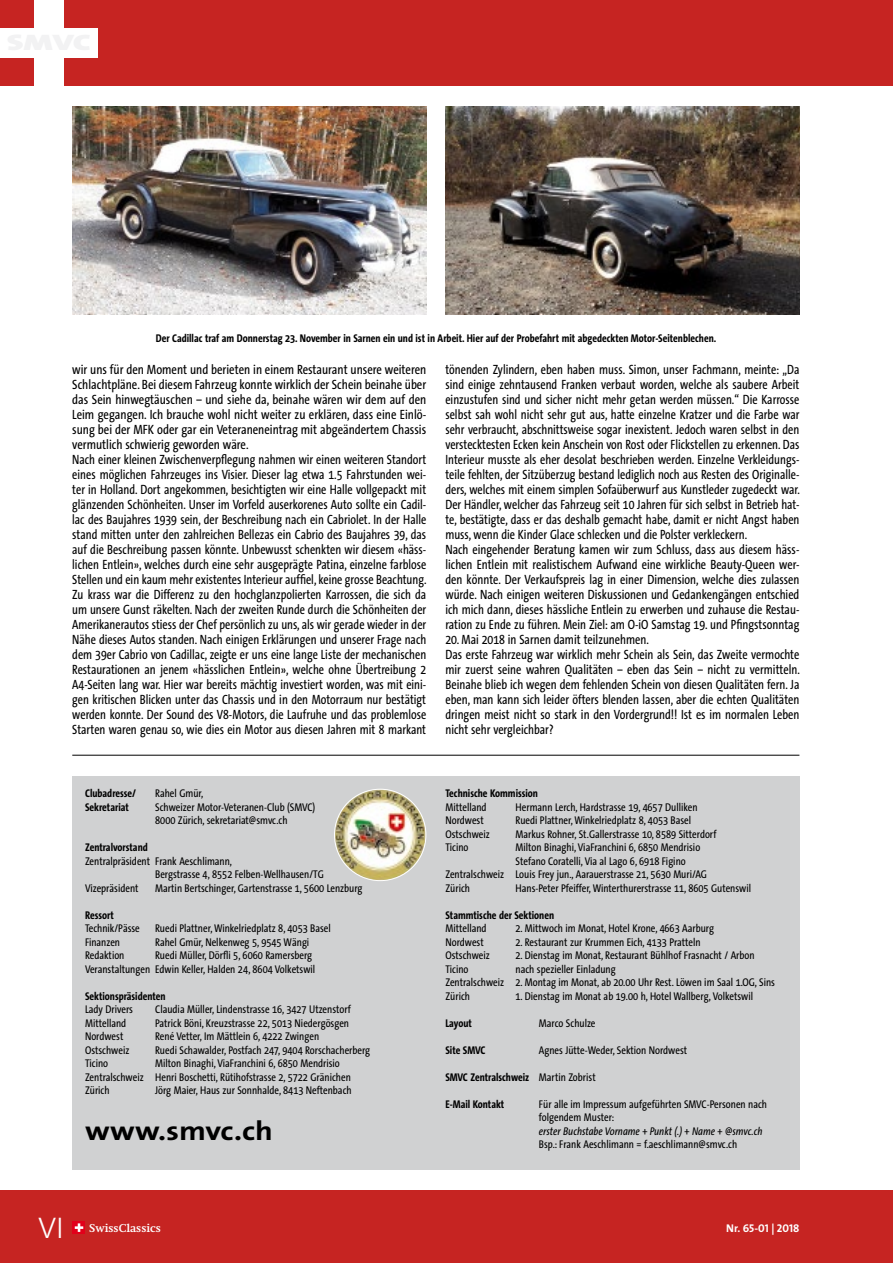
<style>
.page{position:relative;width:893px;height:1263px;background:#fff}
.page>*{position:absolute;margin:0;border:0;box-sizing:border-box;transform-origin:0 0}
.t1{font:30px "The Sans Light Caps";color:#fff}
.t2{font:700 27px "The Sans";color:#000;scale:1.15 1}
.t3{font:13.5px/15px "The Sans Condensed";color:#000}
.t4{font:13.5px/15px "The Sans Condensed";color:#000;scale:.95 1}
.t5{font:13.5px/15px "The Sans Condensed";color:#000;scale:.96 1}
.t6{font:11.25px/13.5px "The Sans Condensed";color:#000}
.t7{font:700 11.25px "The Sans Condensed";color:#000}
.t8{font:700 11.25px "Swift";color:#fff}
.t9{font:11.25px "The Sans Bold Caps";color:#fff}
.s1{font-weight:400}
.s2{font-style:italic}
.s3{font-family:"The Sans";font-weight:700}
</style>
<div class="page">
<div style="left:72px;top:776px;width:727px;height:393px;background:#d0d1d2"></div>
<img style="left:334px;top:789px;width:92px;height:92px;border-radius:46px">
<hr style="left:72px;top:755px;width:727px;height:1px;background:#000">
<img style="left:445px;top:106px;width:354px;height:209px">
<img style="left:72px;top:106px;width:354px;height:209px">
<div style="left:0;top:0;width:893px;height:85px;background:#c62422"></div>
<div style="left:34px;top:0;width:30px;height:85px;background:#fff"></div>
<div style="left:0;top:28px;width:98px;height:29px;background:#fff"></div>
<div style="left:0;top:1191px;width:893px;height:72px;background:#c62422"></div>
<svg style="left:73px;top:1221px;width:12px;height:13px"></svg>
<svg style="left:75px;top:1223px;width:8px;height:9px"></svg>
<p class="t7" style="left:156px;top:332px;width:562px">Der Cadillac traf am Donnerstag 23. November in Sarnen ein und ist in Arbeit. Hier auf der Probefahrt mit abgedeckten Motor-Seitenblechen.</p>
<p class="t3" style="left:72px;top:362px;width:356px">wir uns für den Moment und berieten in einem Restaurant unsere weiteren Schlachtpläne. Bei diesem Fahrzeug konnte wirklich der Schein beinahe über das Sein hinwegtäuschen – und siehe da, beinahe wären wir dem auf den Leim gegangen. Ich brauche wohl nicht weiter zu erklären, dass eine Einlö&shy;sung bei der MFK oder gar ein Veteraneneintrag mit abgeändertem Chassis vermutlich schwierig geworden wäre.<br>Nach einer kleinen Zwischenverpflegung nahmen wir einen weiteren Standort eines möglichen Fahrzeuges ins Visier. Dieser lag etwa 1.5 Fahrstunden wei&shy;ter in Holland. Dort angekommen, besichtigten wir eine Halle vollgepackt mit glänzenden Schönheiten. Unser im Vorfeld auserkorenes Auto sollte ein Cadil&shy;lac des Baujahres 1939 sein, der Beschreibung nach ein Cabriolet. In der Halle stand mitten unter den zahlreichen Bellezas ein Cabrio des Baujahres 39, das auf die Beschreibung passen könnte. Unbewusst schenkten wir diesem «häss&shy;lichen Entlein», welches durch eine sehr ausgeprägte Patina, einzelne farblose Stellen und ein kaum mehr existentes Interieur auffiel, keine grosse Beachtung.<br>Zu krass war die Differenz zu den hochglanzpolierten Karrossen, die sich da um unsere Gunst räkelten. Nach der zweiten Runde durch die Schönheiten der Amerikanerautos stiess der Chef persönlich zu uns, als wir gerade wieder in der Nähe dieses Autos standen. Nach einigen Erklärungen und unserer Frage nach dem 39er Cabrio von Cadillac, zeigte er uns eine lange Liste der mechanischen Restaurationen an jenem «hässlichen Entlein», welche ohne Übertreibung 2<br>A4-Seiten lang war. Hier war bereits mächtig investiert worden, was mit eini&shy;gen kritischen Blicken unter das Chassis und in den Motorraum nur bestätigt werden konnte. Der Sound des V8-Motors, die Laufruhe und das problemlose Starten waren genau so, wie dies ein Motor aus diesen Jahren mit 8 markant</p>
<p class="t4" style="left:445px;top:362px;width:375px">tönenden Zylindern, eben haben muss. Simon, unser Fachmann, meinte: „Da sind einige zehntausend Franken verbaut worden, welche als saubere Arbeit einzustufen sind und sicher nicht mehr getan werden müssen.“ Die Karrosse selbst sah wohl nicht sehr gut aus, hatte einzelne Kratzer und die Farbe war sehr verbraucht, abschnittsweise sogar inexistent. Jedoch waren selbst in den verstecktesten Ecken kein Anschein von Rost oder Flickstellen zu erkennen. Das Interieur musste als eher desolat beschrieben werden. Einzelne Verkleidungs&shy;teile fehlten, der Sitzüberzug bestand lediglich noch aus Resten des Originalle&shy;ders, welches mit einem simplen Sofaüberwurf aus Kunstleder zugedeckt war.<br>Der Händler, welcher das Fahrzeug seit 10 Jahren für sich selbst in Betrieb hat&shy;te, bestätigte, dass er das deshalb gemacht habe, damit er nicht Angst haben muss, wenn die Kinder Glace schlecken und die Polster verkleckern.<br>Nach eingehender Beratung kamen wir zum Schluss, dass aus diesem häss&shy;lichen Entlein mit realistischem Aufwand eine wirkliche Beauty-Queen wer&shy;den könnte. Der Verkaufspreis lag in einer Dimension, welche dies zulassen würde. Nach einigen weiteren Diskussionen und Gedankengängen entschied ich mich dann, dieses hässliche Entlein zu erwerben und zuhause die Restau&shy;ration zu Ende zu führen. Mein Ziel: am O-iO Samstag 19. und Pfingstsonntag</p>
<p class="t5" style="left:445px;top:632px;width:371px">20. Mai 2018 in Sarnen damit teilzunehmen.<br>Das erste Fahrzeug war wirklich mehr Schein als Sein, das Zweite vermochte mir zuerst seine wahren Qualitäten – eben das Sein – nicht zu vermitteln.<br>Beinahe blieb ich wegen dem fehlenden Schein von diesen Qualitäten fern. Ja eben, man kann sich leider öfters blenden lassen, aber die echten Qualitäten dringen meist nicht so stark in den Vordergrund!! Ist es im normalen Leben nicht sehr vergleichbar?</p>
<p class="t7" style="left:85px;top:787px;width:53px">Clubadresse/</p>
<p class="t6" style="left:155px;top:787px;width:50px">Rahel Gmür,</p>
<p class="t7" style="left:85px;top:801px;width:45px">Sekretariat</p>
<p class="t6" style="left:155px;top:800px;width:162px">Schweizer Motor-Veteranen-Club (SMVC)<br>8000 Zürich, sekretariat@smvc.ch</p>
<p class="t7" style="left:85px;top:841px;width:64px">Zentralvorstand</p>
<p class="t6" style="left:85px;top:854px;width:149px">Zentralpräsident Frank Aeschlimann,</p>
<p class="t6" style="left:155px;top:868px;width:170px">Bergstrasse 4, 8552 Felben-Wellhausen/TG</p>
<p class="t6" style="left:85px;top:881px;width:55px">Vizepräsident</p>
<p class="t6" style="left:155px;top:881px;width:209px">Martin Bertschinger, Gartenstrasse 1, 5600 Lenzburg</p>
<p class="t7" style="left:85px;top:909px;width:30px">Ressort</p>
<p class="t6" style="left:85px;top:922px;width:56px">Technik/Pässe</p>
<p class="t6" style="left:155px;top:922px;width:177px">Ruedi Plattner, Winkelriedplatz 8, 4053 Basel</p>
<p class="t6" style="left:85px;top:935px;width:37px">Finanzen</p>
<p class="t6" style="left:155px;top:935px;width:156px">Rahel Gmür, Nelkenweg 5, 9545 Wängi</p>
<p class="t6" style="left:85px;top:949px;width:41px">Redaktion</p>
<p class="t6" style="left:85px;top:949px;width:232px;text-align:right">Ruedi Müller, Dörfli 5, 6060 Ramersberg<br>Veranstaltungen Edwin Keller, Halden 24, 8604 Volketswil</p>
<p class="t7" style="left:85px;top:990px;width:82px">Sektionspräsidenten</p>
<p class="t6" style="left:85px;top:1003px;width:50px">Lady Drivers</p>
<p class="t6" style="left:155px;top:1003px;width:197px">Claudia Müller, Lindenstrasse 16, 3427 Utzenstorf</p>
<p class="t6" style="left:85px;top:1016px;width:43px">Mittelland</p>
<p class="t6" style="left:155px;top:1016px;width:195px">Patrick Böni, Kreuzstrasse 22, 5013 Niedergösgen</p>
<p class="t6" style="left:85px;top:1030px;width:40px">Nordwest</p>
<p class="t6" style="left:155px;top:1030px;width:165px">René Vetter, Im Mättlein 6, 4222 Zwingen</p>
<p class="t6" style="left:85px;top:1043px;width:46px">Ostschweiz</p>
<p class="t6" style="left:155px;top:1043px;width:217px">Ruedi Schawalder, Postfach 247, 9404 Rorschacherberg</p>
<p class="t6" style="left:85px;top:1057px;width:25px">Ticino</p>
<p class="t6" style="left:85px;top:1057px;width:267px;text-indent:70px">Milton Binaghi, ViaFranchini 6, 6850 Mendrisio<br>Zentralschweiz Henri Boschetti, Rütihofstrasse 2, 5722 Gränichen<br>Zürich</p>
<p class="t6" style="left:155px;top:1084px;width:198px">Jörg Maier, Haus zur Sonnhalde, 8413 Neftenbach</p>
<h2 class="t2" style="left:85px;top:1108px;width:165px">www.smvc.ch</h2>
<p class="t7" style="left:445px;top:787px;width:94px">Technische Kommission</p>
<p class="t6" style="left:445px;top:800px;width:43px">Mittelland</p>
<p class="t6" style="left:516px;top:800px;width:184px">Hermann Lerch, Hardstrasse 19, 4657 Dulliken</p>
<p class="t6" style="left:445px;top:814px;width:40px">Nordwest</p>
<p class="t6" style="left:516px;top:814px;width:177px">Ruedi Plattner, Winkelriedplatz 8, 4053 Basel</p>
<p class="t6" style="left:445px;top:827px;width:46px">Ostschweiz</p>
<p class="t6" style="left:516px;top:827px;width:202px">Markus Rohner, St.Gallerstrasse 10, 8589 Sitterdorf</p>
<p class="t6" style="left:445px;top:841px;width:25px">Ticino</p>
<p class="t6" style="left:516px;top:841px;width:186px">Milton Binaghi, ViaFranchini 6, 6850 Mendrisio</p>
<p class="t6" style="left:516px;top:854px;width:172px">Stefano Coratelli, Via al Lago 6, 6918 Figino</p>
<p class="t6" style="left:445px;top:868px;width:263px">Zentralschweiz Louis Frey jun., Aarauerstrasse 21, 5630 Muri/AG</p>
<p class="t6" style="left:445px;top:881px;width:26px">Zürich</p>
<p class="t6" style="left:516px;top:881px;width:237px">Hans-Peter Pfeiffer, Winterthurerstrasse 11, 8605 Gutenswil</p>
<p class="t7" style="left:445px;top:909px;width:110px">Stammtische der Sektionen</p>
<p class="t6" style="left:445px;top:922px;width:43px">Mittelland</p>
<p class="t6" style="left:516px;top:922px;width:200px">2. Mittwoch im Monat, Hotel Krone, 4663 Aarburg</p>
<p class="t6" style="left:445px;top:935px;width:40px">Nordwest</p>
<p class="t6" style="left:516px;top:935px;width:187px">2. Restaurant zur Krummen Eich, 4133 Pratteln</p>
<p class="t6" style="left:445px;top:949px;width:46px">Ostschweiz</p>
<p class="t6" style="left:516px;top:949px;width:241px">2. Dienstag im Monat, Restaurant Bühlhof Frasnacht / Arbon</p>
<p class="t6" style="left:445px;top:962px;width:25px">Ticino</p>
<p class="t6" style="left:445px;top:962px;width:331px;text-indent:70px">nach spezieller Einladung<br>Zentralschweiz 2. Montag im Monat, ab 20.00 Uhr Rest. Löwen im Saal 1.OG, Sins<br>Zürich</p>
<p class="t6" style="left:516px;top:989px;width:239px">1. Dienstag im Monat ab 19.00 h, Hotel Wallberg, Volketswil</p>
<p class="t7" style="left:445px;top:1017px;width:28px">Layout</p>
<p class="t6" style="left:539px;top:1016px;width:58px">Marco Schulze</p>
<p class="t7" style="left:445px;top:1044px;width:42px">Site SMVC</p>
<p class="t6" style="left:539px;top:1043px;width:150px">Agnes Jütte-Weder, Sektion Nordwest</p>
<p class="t7" style="left:445px;top:1071px;width:152px">SMVC Zentralschweiz <span class="s1">Martin Zobrist</span></p>
<p class="t7" style="left:445px;top:1098px;width:60px">E-Mail Kontakt</p>
<p class="t6" style="left:539px;top:1097px;width:230px">Für alle im Impressum aufgeführten SMVC-Personen nach folgendem Muster:<br><span class="s2">erster Buchstabe Vorname</span> + <span class="s2">Punkt (.)</span> + <span class="s2">Name</span> + <span class="s2">@smvc.ch </span>Bsp.: Frank Aeschlimann = f.aeschlimann@smvc.ch</p>
<h1 class="t1" style="left:38px;top:1203px;width:27px">VI</h1>
<p class="t8" style="left:89px;top:1221px;width:73px">SwissClassics</p>
<p class="t9" style="left:726px;top:1219px;width:75px"><span class="s3">Nr.</span> 65-01 | 2018</p>
</div>
